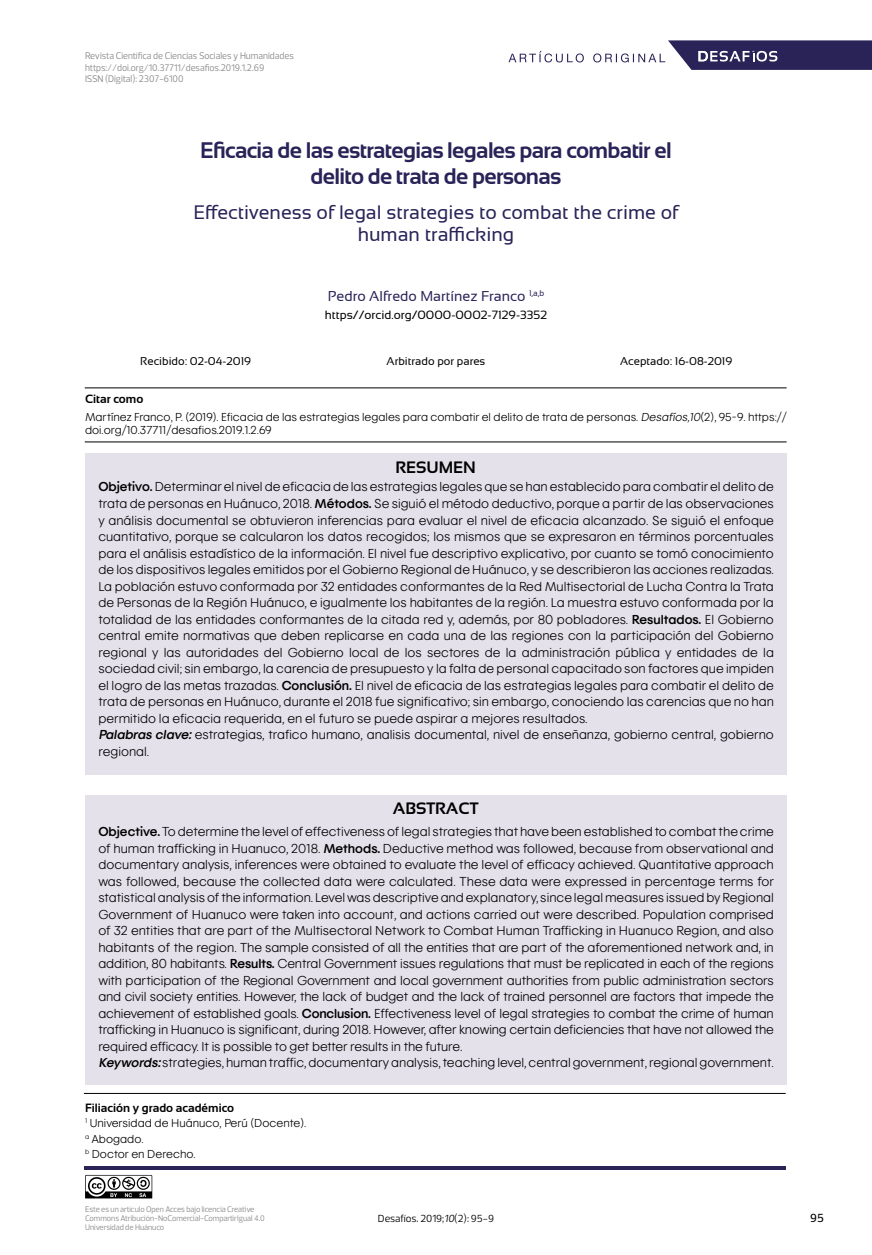
<style>
.page{position:relative;width:872px;height:1255px;background:#fff}
.page>*{position:absolute;margin:0;border:0;box-sizing:border-box;transform-origin:0 0}
.t1{font:700 22.5px/25.8px "Sansation";letter-spacing:-.03em;color:#292358;text-align:center}
.t2{font:19.5px/22.5px "Sansation";color:#292358;text-align:center}
.t3{font:700 16.5px "Sansation";color:#000}
.t4{font:14.25px "Sansation";color:#292358}
.t5{font:300 13.5px/16.5px "Kotex";color:#000}
.t6{font:300 12px/15.6px "Kotex";color:#000}
.t7{font:12px "Sansation";color:#000}
.t8{font:700 12px "Sansation";color:#000}
.t9{font:500 12px "Prelo";color:#000}
.t10{font:11.25px "Sansation";color:#000}
.t11{font:10.5px "Prelo";color:#000}
.t12{font:9.75px/11.2px "Prelo";color:#878787;scale:.95 1}
.t13{font:8.25px/9px "Prelo";color:#878787;scale:.95 1}
.s1{font-style:italic}
.s2{font-weight:700}
.s3{font-weight:700;font-style:italic}
</style>
<div class="page">
<svg style="left:508px;top:51px;width:76px;height:11px"></svg>
<svg style="left:85px;top:1174px;width:67px;height:24px"></svg>
<svg style="left:593px;top:40px;width:279px;height:30px"></svg>
<hr style="left:85px;top:387px;width:701px;height:1px;background:#000">
<hr style="left:85px;top:441px;width:701px;height:1px;background:#000">
<div style="left:85px;top:453px;width:702px;height:321px;background:#e4e1eb"></div>
<div style="left:85px;top:795px;width:701px;height:289px;background:#e4e1eb"></div>
<hr style="left:84px;top:1166px;width:702px;height:3px;background:#292358">
<hr style="left:84px;top:1092px;width:701px;height:1px;background:#000">
<p class="t12" style="left:85px;top:50px;width:221px">Revista Científica de Ciencias Sociales y Humanidades https://doi.org/10.37711/desafios.2019.1.2.69<br>ISSN (Digital): 2307-6100</p>
<h1 class="t1" style="left:200px;top:137px;width:473px">Eficacia de las estrategias legales para combatir el delito de trata de personas</h1>
<h2 class="t2" style="left:193px;top:201px;width:486px">Effectiveness of legal strategies to combat the crime of human trafficking</h2>
<p class="t4" style="left:328px;top:288px;width:218px">Pedro Alfredo Martínez Franco <sup>1,a,b</sup></p>
<p class="t7" style="left:325px;top:308px;width:224px">https//orcid.org/0000-0002-7129-3352</p>
<p class="t10" style="left:140px;top:354px;width:112px">Recibido: 02-04-2019</p>
<p class="t10" style="left:386px;top:354px;width:100px">Arbitrado por pares</p>
<p class="t10" style="left:620px;top:354px;width:114px">Aceptado: 16-08-2019</p>
<p class="t8" style="left:85px;top:392px;width:60px">Citar como</p>
<p class="t6" style="left:85px;top:410px;width:703px;line-height:13.5px">Martínez Franco, P. (2019). Eficacia de las estrategias legales para combatir el delito de trata de personas. <span class="s1">Desafíos,10</span>(2), 95-9. https:// doi.org/10.37711/desafios.2019.1.2.69</p>
<p class="t3" style="left:395px;top:457px;width:82px">RESUMEN</p>
<p class="t5" style="left:98px;top:478px;width:677px"><span class="s2">Objetivo.</span> Determinar el nivel de eficacia de las estrategias legales que se han establecido para combatir el delito de trata de personas en Huánuco, 2018. <span class="s2">Métodos.</span> Se siguió el método deductivo, porque a partir de las observaciones y análisis documental se obtuvieron inferencias para evaluar el nivel de eficacia alcanzado. Se siguió el enfoque cuantitativo, porque se calcularon los datos recogidos; los mismos que se expresaron en términos porcentuales para el análisis estadístico de la información. El nivel fue descriptivo explicativo, por cuanto se tomó conocimiento de los dispositivos legales emitidos por el Gobierno Regional de Huánuco, y se describieron las acciones realizadas.<br>La población estuvo conformada por 32 entidades conformantes de la Red Multisectorial de Lucha Contra la Trata de Personas de la Región Huánuco, e igualmente los habitantes de la región. La muestra estuvo conformada por la totalidad de las entidades conformantes de la citada red y, además, por 80 pobladores. <span class="s2">Resultados.</span> El Gobierno central emite normativas que deben replicarse en cada una de las regiones con la participación del Gobierno regional y las autoridades del Gobierno local de los sectores de la administración pública y entidades de la sociedad civil; sin embargo, la carencia de presupuesto y la falta de personal capacitado son factores que impiden el logro de las metas trazadas. <span class="s2">Conclusión.</span> El nivel de eficacia de las estrategias legales para combatir el delito de trata de personas en Huánuco, durante el 2018 fue significativo; sin embargo, conociendo las carencias que no han permitido la eficacia requerida, en el futuro se puede aspirar a mejores resultados.<br><span class="s3">Palabras clave:</span> estrategias, trafico humano, analisis documental, nivel de enseñanza, gobierno central, gobierno regional.</p>
<p class="t3" style="left:393px;top:799px;width:87px">ABSTRACT</p>
<p class="t5" style="left:98px;top:823px;width:677px"><span class="s2">Objective.</span> To determine the level of effectiveness of legal strategies that have been established to combat the crime of human trafficking in Huanuco, 2018. <span class="s2">Methods.</span> Deductive method was followed, because from observational and documentary analysis, inferences were obtained to evaluate the level of efficacy achieved. Quantitative approach was followed, because the collected data were calculated. These data were expressed in percentage terms for statistical analysis of the information. Level was descriptive and explanatory, since legal measures issued by Regional Government of Huanuco were taken into account, and actions carried out were described. Population comprised of 32 entities that are part of the Multisectoral Network to Combat Human Trafficking in Huanuco Region, and also habitants of the region. The sample consisted of all the entities that are part of the aforementioned network and, in addition, 80 habitants. <span class="s2">Results.</span> Central Government issues regulations that must be replicated in each of the regions with participation of the Regional Government and local government authorities from public administration sectors and civil society entities. However, the lack of budget and the lack of trained personnel are factors that impede the achievement of established goals. <span class="s2">Conclusion.</span> Effectiveness level of legal strategies to combat the crime of human trafficking in Huanuco is significant, during 2018. However, after knowing certain deficiencies that have not allowed the required efficacy. It is possible to get better results in the future.<br><span class="s3">Keywords:</span>strategies, human traffic, documentary analysis, teaching level, central government, regional government.</p>
<p class="t8" style="left:85px;top:1100px;width:151px">Filiación y grado académico</p>
<p class="t6" style="left:85px;top:1115px;width:223px"><sup>1</sup> Universidad de Huánuco, Perú (Docente). <sup>a</sup> Abogado.<br><sup>b</sup> Doctor en Derecho.</p>
<p class="t13" style="left:85px;top:1205px;width:191px">Este es un artículo Open Acces bajo licencia Creative<br>Commons Atribución-NoComercial-CompartirIgual 4.0<br>Universidad de Huánuco</p>
<p class="t11" style="left:378px;top:1211px;width:118px">Desafíos. 2019;<span class="s1">10</span>(2): 95-9</p>
<p class="t9" style="left:810px;top:1210px;width:15px">95</p>
</div>
